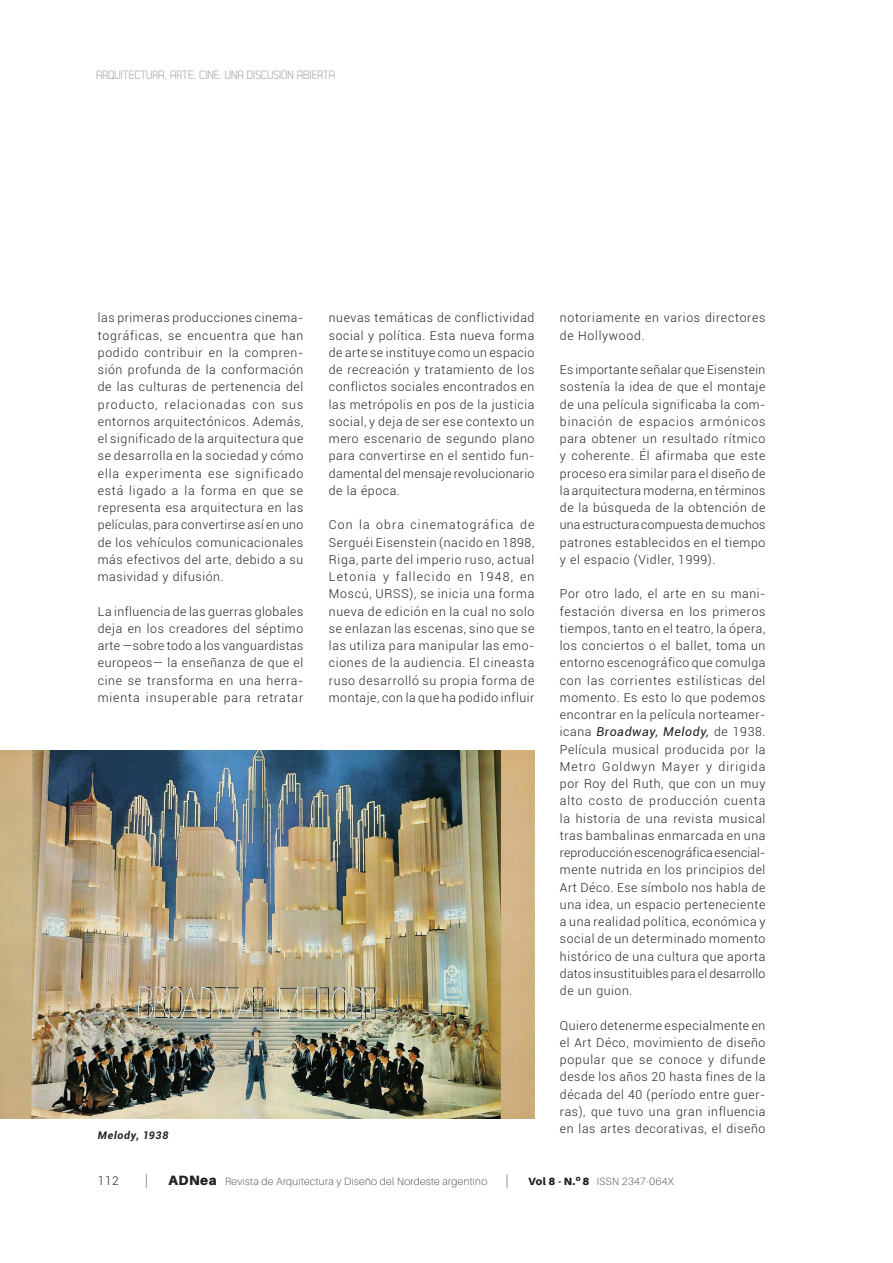
<style>
.page{position:relative;width:893px;height:1263px;background:#fff}
.page>*{position:absolute;margin:0;border:0;box-sizing:border-box;transform-origin:0 0}
.t1{font:100 13.5px "Aileron";color:#231f20}
.TEXTO_2018{font:300 12.3px/17.2px "Roboto";letter-spacing:.05em;color:#231f20;text-align:justify}
.t2{font:12px "Dekar";color:#9d9fa2}
.t3{font:300 12px "Roboto";color:#231f20}
.t4{font:100 10.5px "Aileron";letter-spacing:.04em;color:#231f20}
.Epígrafes{font:italic 700 10.5px "Roboto";letter-spacing:.07em;color:#231f20}
.s1{font-weight:400;font-style:italic}
.s2{font-weight:900;font-size:13.5px}
.s3{font-weight:900}
</style>
<div class="page">
<img style="left:0;top:750px;width:534px;height:369px">
<p class="t2" style="left:96px;top:69px;width:241px">ARQUITECTURA, ARTE, CINE. UNA DISCUSIÓN ABIERTA</p>
<p class="TEXTO_2018" style="left:98px;top:309px;width:207px">las primeras producciones cinema&shy;tográficas, se encuentra que han podido contribuir en la compren&shy;sión profunda de la conformación de las culturas de pertenencia del producto, relacionadas con sus entornos arquitectónicos. Además, el significado de la arquitectura que se desarrolla en la sociedad y cómo ella experimenta ese significado está ligado a la forma en que se representa esa arquitectura en las películas, para convertirse así en uno de los vehículos comunicacionales más efectivos del arte, debido a su masividad y difusión.</p>
<p class="TEXTO_2018" style="left:98px;top:602px;width:207px">La influencia de las guerras globales deja en los creadores del séptimo arte —sobre todo a los vanguardistas europeos— la enseñanza de que el cine se transforma en una herra&shy;mienta insuperable para retratar</p>
<p class="Epígrafes" style="left:98px;top:1128px;width:72px">Melody, 1938</p>
<p class="TEXTO_2018" style="left:329px;top:309px;width:207px">nuevas temáticas de conflictividad social y política. Esta nueva forma de arte se instituye como un espacio de recreación y tratamiento de los conflictos sociales encontrados en las metrópolis en pos de la justicia social, y deja de ser ese contexto un mero escenario de segundo plano para convertirse en el sentido fun&shy;damental del mensaje revolucionario de la época.</p>
<p class="TEXTO_2018" style="left:329px;top:516px;width:207px">Con la obra cinematográfica de Serguéi Eisenstein (nacido en 1898, Riga, parte del imperio ruso, actual Letonia y fallecido en 1948, en Moscú, URSS), se inicia una forma nueva de edición en la cual no solo se enlazan las escenas, sino que se las utiliza para manipular las emo&shy;ciones de la audiencia. El cineasta ruso desarrolló su propia forma de montaje, con la que ha podido influir</p>
<p class="TEXTO_2018" style="left:560px;top:309px;width:207px">notoriamente en varios directores de Hollywood.</p>
<p class="TEXTO_2018" style="left:560px;top:361px;width:207px">Es importante señalar que Eisenstein sostenía la idea de que el montaje de una película significaba la com&shy;binación de espacios armónicos para obtener un resultado rítmico y coherente. Él afirmaba que este proceso era similar para el diseño de la arquitectura moderna, en términos de la búsqueda de la obtención de una estructura compuesta de muchos patrones establecidos en el tiempo y el espacio (Vidler, 1999).</p>
<p class="TEXTO_2018" style="left:560px;top:585px;width:207px">Por otro lado, el arte en su mani&shy;festación diversa en los primeros tiempos, tanto en el teatro, la ópera, los conciertos o el ballet, toma un entorno escenográfico que comulga con las corrientes estilísticas del momento. Es esto lo que podemos encontrar en la película norteamer&shy;icana <span class="s1">Broadway, Melody,</span> de 1938.<br>Película musical producida por la Metro Goldwyn Mayer y dirigida por Roy del Ruth, que con un muy alto costo de producción cuenta la historia de una revista musical tras bambalinas enmarcada en una reproducción escenográfica esencial&shy;mente nutrida en los principios del Art Déco. Ese símbolo nos habla de una idea, un espacio perteneciente a una realidad política, económica y social de un determinado momento histórico de una cultura que aporta datos insustituibles para el desarrollo de un guion.</p>
<p class="TEXTO_2018" style="left:560px;top:1016px;width:207px">Quiero detenerme especialmente en el Art Déco, movimiento de diseño popular que se conoce y difunde desde los años 20 hasta fines de la década del 40 (período entre guer&shy;ras), que tuvo una gran influencia en las artes decorativas, el diseño</p>
<p class="t3" style="left:98px;top:1172px;width:23px">112</p>
<p class="t1" style="left:145px;top:1173px;width:5px">|</p>
<p class="t4" style="left:169px;top:1175px;width:320px"><span class="s2">ADNea</span> Revista de Arquitectura y Diseño del Nordeste argentino</p>
<p class="t1" style="left:506px;top:1173px;width:5px">|</p>
<p class="t4" style="left:528px;top:1175px;width:147px"><span class="s3">Vol 8 - N.</span><sup>o</sup> <span class="s3">8</span> ISSN 2347-064X</p>
</div>
